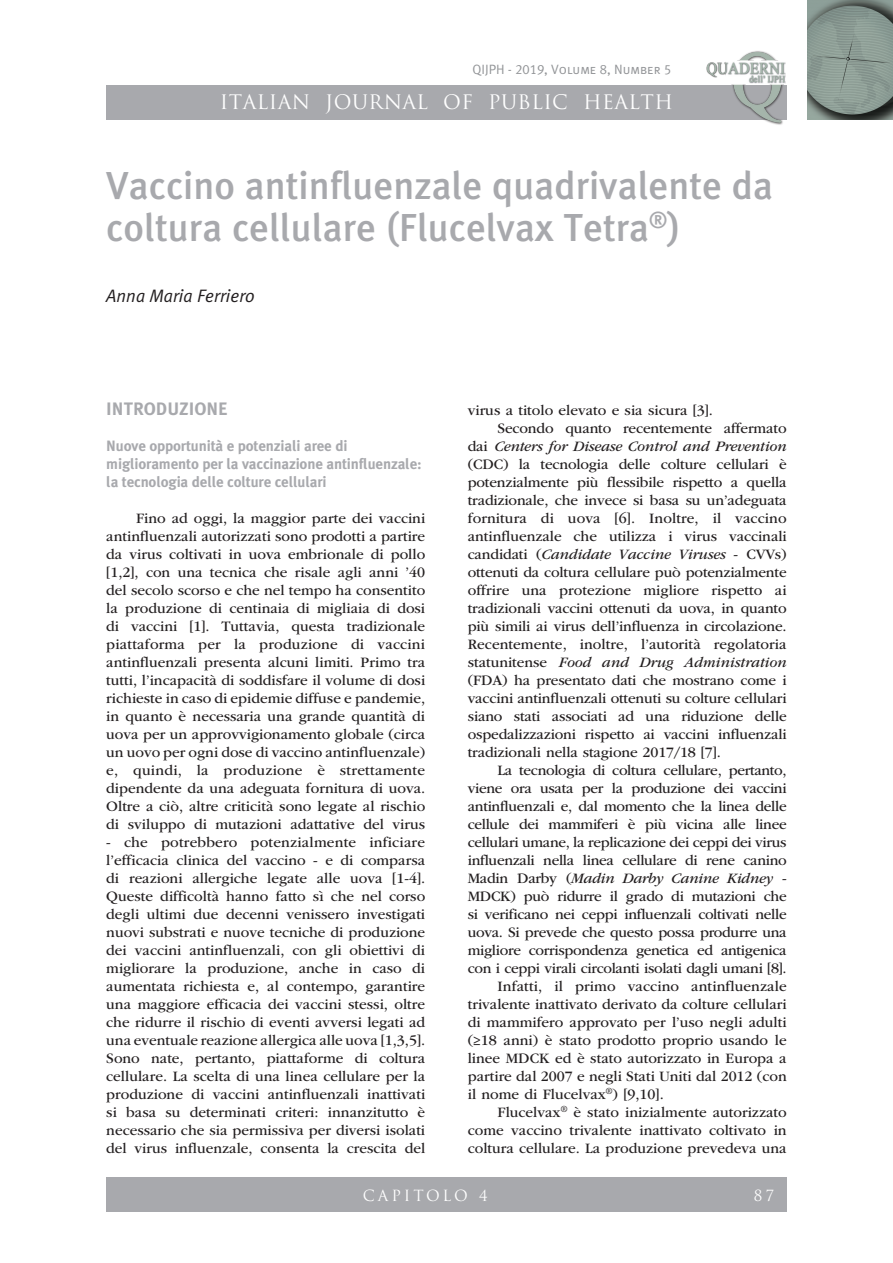
<style>
.page{position:relative;width:893px;height:1263px;background:#fff}
.page>*{position:absolute;margin:0;border:0;box-sizing:border-box;transform-origin:0 0}
.Titoli1_supplemento{font:500 39px/42px "Meta Plus";color:#a8a9ad}
.t1{font:19.5px "Trajan Pro";letter-spacing:.02em;color:#fff}
.Titoli1_supplemento-2{font:italic 18px "Meta Plus Normal";color:#231f20}
.Titoli2{font:18px "Meta Plus Bold Caps";color:#a8a9ad}
.Testo_Articolo_Garam{font:15px/18px "ITC Garamond Std";color:#231f20;text-align:justify}
.Titoli3{font:700 15px/18px "Meta Plus";letter-spacing:-.01em;color:#a8a9ad}
.Testi_barre_blu_bass{font:15px "Trajan Pro";letter-spacing:.19em;color:#fff}
.t2{font:13.5px "Meta Plus Normal Caps";color:#939598}
.s1{font-style:italic}
</style>
<div class="page">
<img style="left:808px;top:0;width:85px;height:119px">
<div style="left:106px;top:85px;width:681px;height:34px;background:#a8a9ad"></div>
<img style="left:701px;top:51px;width:86px;height:74px">
<div style="left:742px;top:1178px;width:45px;height:34px;background:#a8a9ad"></div>
<div style="left:106px;top:1178px;width:638px;height:34px;background:#a8a9ad"></div>
<p class="t2" style="left:472px;top:62px;width:201px">QIJPH - 2019, Volume 8, Number 5</p>
<h2 class="t1" style="left:220px;top:90px;width:455px">ITALIAN JOURNAL OF PUBLIC HEALTH</h2>
<p class="Titoli1_supplemento" style="left:106px;top:164px;width:668px">Vaccino antinfluenzale quadrivalente da coltura cellulare (Flucelvax Tetra<sup>®</sup>)</p>
<p class="Titoli1_supplemento-2" style="left:106px;top:285px;width:150px">Anna Maria Ferriero</p>
<p class="Titoli2" style="left:106px;top:398px;width:123px">INTRODUZIONE</p>
<p class="Titoli3" style="left:106px;top:436px;width:317px">Nuove opportunità e potenziali aree di miglioramento per la vaccinazione antinfluenzale: la tecnologia delle colture cellulari</p>
<p class="Testo_Articolo_Garam" style="left:106px;top:509px;width:320px;text-indent:30px">Fino ad oggi, la maggior parte dei vaccini antinfluenzali autorizzati sono prodotti a partire da virus coltivati in uova embrionale di pollo [1,2], con una tecnica che risale agli anni ’40 del secolo scorso e che nel tempo ha consentito la produzione di centinaia di migliaia di dosi di vaccini [1]. Tuttavia, questa tradizionale piattaforma per la produzione di vaccini antinfluenzali presenta alcuni limiti. Primo tra tutti, l’incapacità di soddisfare il volume di dosi richieste in caso di epidemie diffuse e pandemie, in quanto è necessaria una grande quantità di uova per un approvvigionamento globale (circa un uovo per ogni dose di vaccino antinfluenzale) e, quindi, la produzione è strettamente dipendente da una adeguata fornitura di uova.<br>Oltre a ciò, altre criticità sono legate al rischio di sviluppo di mutazioni adattative del virus</p>
<p class="Testo_Articolo_Garam" style="left:106px;top:833px;width:320px">- che potrebbero potenzialmente inficiare l’efficacia clinica del vaccino - e di comparsa di reazioni allergiche legate alle uova [1-4].<br>Queste difficoltà hanno fatto sì che nel corso degli ultimi due decenni venissero investigati nuovi substrati e nuove tecniche di produzione dei vaccini antinfluenzali, con gli obiettivi di migliorare la produzione, anche in caso di aumentata richiesta e, al contempo, garantire una maggiore efficacia dei vaccini stessi, oltre che ridurre il rischio di eventi avversi legati ad una eventuale reazione allergica alle uova [1,3,5].<br>Sono nate, pertanto, piattaforme di coltura cellulare. La scelta di una linea cellulare per la produzione di vaccini antinfluenzali inattivati si basa su determinati criteri: innanzitutto è necessario che sia permissiva per diversi isolati del virus influenzale, consenta la crescita del</p>
<p class="Testo_Articolo_Garam" style="left:468px;top:401px;width:247px">virus a titolo elevato e sia sicura [3].</p>
<p class="Testo_Articolo_Garam" style="left:468px;top:419px;width:321px;text-indent:30px">Secondo quanto recentemente affermato dai <span class="s1">Centers for Disease Control and Prevention </span>(CDC) la tecnologia delle colture cellulari è potenzialmente più flessibile rispetto a quella tradizionale, che invece si basa su un’adeguata fornitura di uova [6]. Inoltre, il vaccino antinfluenzale che utilizza i virus vaccinali candidati (<span class="s1">Candidate Vaccine Viruses</span> - CVVs) ottenuti da coltura cellulare può potenzialmente offrire una protezione migliore rispetto ai tradizionali vaccini ottenuti da uova, in quanto più simili ai virus dell’influenza in circolazione.<br>Recentemente, inoltre, l’autorità regolatoria statunitense <span class="s1">Food and Drug Administration </span>(FDA) ha presentato dati che mostrano come i vaccini antinfluenzali ottenuti su colture cellulari siano stati associati ad una riduzione delle ospedalizzazioni rispetto ai vaccini influenzali tradizionali nella stagione 2017/18 [7].</p>
<p class="Testo_Articolo_Garam" style="left:468px;top:761px;width:320px;text-indent:30px">La tecnologia di coltura cellulare, pertanto, viene ora usata per la produzione dei vaccini antinfluenzali e, dal momento che la linea delle cellule dei mammiferi è più vicina alle linee cellulari umane, la replicazione dei ceppi dei virus influenzali nella linea cellulare di rene canino Madin Darby (<span class="s1">Madin Darby Canine Kidney</span> - MDCK) può ridurre il grado di mutazioni che si verificano nei ceppi influenzali coltivati nelle uova. Si prevede che questo possa produrre una migliore corrispondenza genetica ed antigenica con i ceppi virali circolanti isolati dagli umani [8].</p>
<p class="Testo_Articolo_Garam" style="left:468px;top:977px;width:320px;text-indent:30px">Infatti, il primo vaccino antinfluenzale trivalente inattivato derivato da colture cellulari di mammifero approvato per l’uso negli adulti (≥18 anni) è stato prodotto proprio usando le linee MDCK ed è stato autorizzato in Europa a partire dal 2007 e negli Stati Uniti dal 2012 (con il nome di Flucelvax<sup>®</sup>) [9,10].</p>
<p class="Testo_Articolo_Garam" style="left:468px;top:1103px;width:320px;text-indent:30px">Flucelvax<sup>®</sup> è stato inizialmente autorizzato come vaccino trivalente inattivato coltivato in coltura cellulare. La produzione prevedeva una</p>
<p class="Testi_barre_blu_bass" style="left:363px;top:1185px;width:126px">CAPITOLO 4</p>
<p class="Testi_barre_blu_bass" style="left:754px;top:1185px;width:22px">87</p>
</div>
